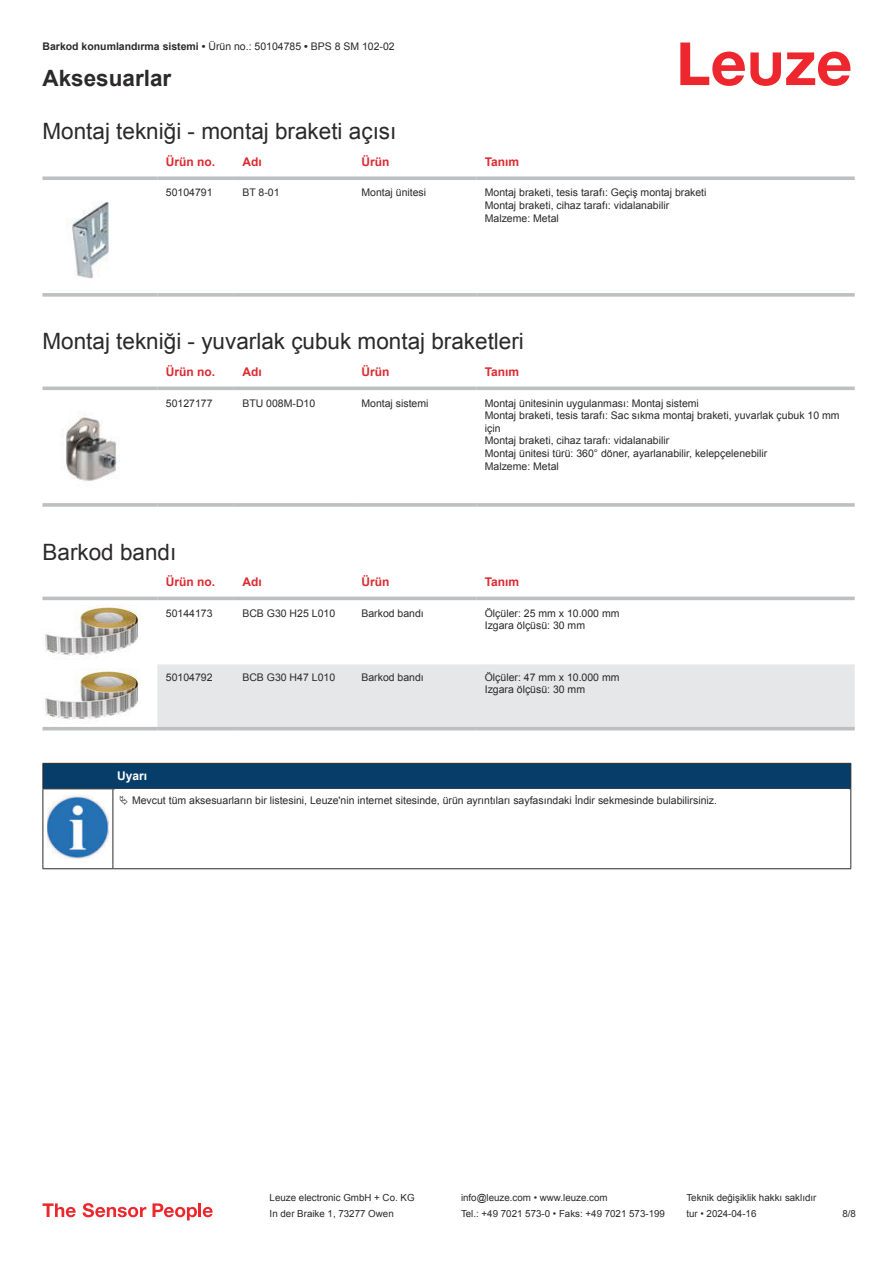
<style>
.page{position:relative;width:893px;height:1263px;background:#fff}
.page>*{position:absolute;margin:0;border:0;box-sizing:border-box;transform-origin:0 0}
.t1{font:22.5px "Arial";color:#2b292a}
.t2{font:700 22.5px "Arial";color:#2b292a}
.t3{font:700 12px "Arial";color:#db2a30}
.t4{font:700 12px "Arial";color:#fff}
.t5{font:10.5px/12.6px "Arial";color:#2b292a}
.t6{font:700 10.5px "Arial";color:#2b292a}
.t7{font:9.75px "Arial";color:#2b292a}
.s1{font-weight:400}
</style>
<div class="page">
<svg style="left:680px;top:43px;width:170px;height:43px"></svg>
<svg style="left:43px;top:176px;width:114px;height:4px"></svg>
<svg style="left:157px;top:176px;width:77px;height:4px"></svg>
<svg style="left:234px;top:176px;width:119px;height:4px"></svg>
<svg style="left:353px;top:176px;width:123px;height:4px"></svg>
<svg style="left:476px;top:176px;width:379px;height:4px;background:#c4c6c8"></svg>
<svg style="left:43px;top:293px;width:114px;height:4px"></svg>
<svg style="left:157px;top:293px;width:77px;height:4px"></svg>
<svg style="left:234px;top:293px;width:119px;height:4px"></svg>
<svg style="left:353px;top:293px;width:123px;height:4px"></svg>
<svg style="left:476px;top:293px;width:379px;height:4px;background:#c3c5c7"></svg>
<img style="left:71px;top:201px;width:38px;height:78px">
<svg style="left:43px;top:386px;width:114px;height:4px"></svg>
<svg style="left:157px;top:386px;width:77px;height:4px"></svg>
<svg style="left:234px;top:386px;width:119px;height:4px"></svg>
<svg style="left:353px;top:386px;width:123px;height:4px"></svg>
<svg style="left:476px;top:386px;width:379px;height:4px;background:#c5c7c9"></svg>
<svg style="left:43px;top:503px;width:114px;height:4px"></svg>
<hr style="left:157px;top:503px;width:77px;height:4px;background:#c6c7c9">
<svg style="left:234px;top:503px;width:119px;height:4px"></svg>
<svg style="left:353px;top:503px;width:123px;height:4px"></svg>
<hr style="left:476px;top:503px;width:379px;height:4px;background:#c6c7c9">
<img style="left:63px;top:412px;width:57px;height:69px">
<svg style="left:43px;top:596px;width:812px;height:135px"></svg>
<div style="left:157px;top:664px;width:698px;height:63px;background:#e6e7e9"></div>
<hr style="left:43px;top:597px;width:114px;height:3px;background:#bdbfc1">
<hr style="left:157px;top:597px;width:77px;height:3px;background:#bdbfc1">
<hr style="left:234px;top:597px;width:119px;height:3px;background:#bdbfc1">
<hr style="left:353px;top:597px;width:123px;height:3px;background:#bdbfc1">
<hr style="left:476px;top:597px;width:379px;height:3px;background:#bdbfc1">
<hr style="left:43px;top:727px;width:114px;height:3px;background:#bdbfc1">
<hr style="left:157px;top:727px;width:77px;height:3px;background:#bdbfc1">
<hr style="left:234px;top:727px;width:119px;height:3px;background:#bdbfc1">
<hr style="left:353px;top:727px;width:123px;height:3px;background:#bdbfc1">
<hr style="left:476px;top:727px;width:379px;height:3px;background:#bdbfc1">
<img style="left:43px;top:604px;width:97px;height:56px">
<img style="left:43px;top:669px;width:97px;height:55px">
<div style="left:43px;top:763px;width:808px;height:26px;background:#063d69"></div>
<hr style="left:113px;top:788px;width:738px;height:1px;background:#2b292a">
<hr style="left:43px;top:789px;width:1px;height:75px;background:#2b292a">
<hr style="left:113px;top:789px;width:1px;height:75px;background:#2b292a">
<hr style="left:850px;top:789px;width:1px;height:75px;background:#2b292a">
<hr style="left:43px;top:868px;width:70px;height:1px;background:#2b292a">
<hr style="left:113px;top:868px;width:738px;height:1px;background:#2b292a">
<img style="left:47px;top:795px;width:61px;height:63px">
<svg style="left:43px;top:1203px;width:33px;height:14px"></svg>
<svg style="left:83px;top:1203px;width:63px;height:14px"></svg>
<svg style="left:153px;top:1203px;width:44px;height:17px"></svg>
<hr style="left:198px;top:1203px;width:3px;height:14px;background:#ed272d">
<svg style="left:203px;top:1207px;width:10px;height:10px"></svg>
<p class="t6" style="left:43px;top:39px;width:354px">Barkod konumlandırma sistemi • <span class="s1">Ürün no.: 50104785</span> • <span class="s1">BPS 8 SM 102-02</span></p>
<h1 class="t2" style="left:43px;top:70px;width:130px">Aksesuarlar</h1>
<h1 class="t1" style="left:43px;top:116px;width:355px">Montaj tekniği - montaj braketi açısı</h1>
<p class="t3" style="left:166px;top:153px;width:51px">Ürün no.</p>
<p class="t3" style="left:242px;top:153px;width:21px">Adı</p>
<p class="t3" style="left:361px;top:153px;width:29px">Ürün</p>
<p class="t3" style="left:485px;top:153px;width:36px">Tanım</p>
<p class="t5" style="left:166px;top:186px;width:48px">50104791</p>
<p class="t5" style="left:242px;top:187px;width:39px">BT 8-01</p>
<p class="t5" style="left:361px;top:186px;width:66px">Montaj ünitesi</p>
<p class="t5" style="left:485px;top:186px;width:223px">Montaj braketi, tesis tarafı: Geçiş montaj braketi<br>Montaj braketi, cihaz tarafı: vidalanabilir<br>Malzeme: Metal</p>
<h1 class="t1" style="left:43px;top:326px;width:483px">Montaj tekniği - yuvarlak çubuk montaj braketleri</h1>
<p class="t3" style="left:166px;top:363px;width:51px">Ürün no.</p>
<p class="t3" style="left:242px;top:363px;width:21px">Adı</p>
<p class="t3" style="left:361px;top:363px;width:29px">Ürün</p>
<p class="t3" style="left:485px;top:363px;width:36px">Tanım</p>
<p class="t5" style="left:166px;top:397px;width:48px">50127177</p>
<p class="t5" style="left:242px;top:397px;width:74px">BTU 008M-D10</p>
<p class="t5" style="left:361px;top:396px;width:69px">Montaj sistemi</p>
<p class="t5" style="left:485px;top:396px;width:356px">Montaj ünitesinin uygulanması: Montaj sistemi<br>Montaj braketi, tesis tarafı: Sac sıkma montaj braketi, yuvarlak çubuk 10 mm için<br>Montaj braketi, cihaz tarafı: vidalanabilir<br>Montaj ünitesi türü: 360° döner, ayarlanabilir, kelepçelenebilir<br>Malzeme: Metal</p>
<h1 class="t1" style="left:43px;top:536px;width:135px">Barkod bandı</h1>
<p class="t3" style="left:166px;top:573px;width:51px">Ürün no.</p>
<p class="t3" style="left:242px;top:573px;width:21px">Adı</p>
<p class="t3" style="left:361px;top:573px;width:29px">Ürün</p>
<p class="t3" style="left:485px;top:573px;width:36px">Tanım</p>
<p class="t5" style="left:166px;top:608px;width:48px">50144173</p>
<p class="t5" style="left:242px;top:606px;width:94px">BCB G30 H25 L010</p>
<p class="t5" style="left:361px;top:606px;width:64px">Barkod bandı</p>
<p class="t5" style="left:485px;top:606px;width:136px">Ölçüler: 25 mm x 10.000 mm<br>Izgara ölçüsü: 30 mm</p>
<p class="t5" style="left:166px;top:671px;width:48px">50104792</p>
<p class="t5" style="left:242px;top:671px;width:94px">BCB G30 H47 L010</p>
<p class="t5" style="left:361px;top:671px;width:64px">Barkod bandı</p>
<p class="t5" style="left:485px;top:671px;width:136px">Ölçüler: 47 mm x 10.000 mm<br>Izgara ölçüsü: 30 mm</p>
<p class="t4" style="left:117px;top:768px;width:32px">Uyarı</p>
<p class="t5" style="left:132px;top:793px;width:586px">Mevcut tüm aksesuarların bir listesini, Leuze'nin internet sitesinde, ürün ayrıntıları sayfasındaki İndir sekmesinde bulabilirsiniz.</p>
<p class="t7" style="left:270px;top:1191px;width:146px">Leuze electronic GmbH + Co. KG</p>
<p class="t7" style="left:461px;top:1191px;width:148px">info@leuze.com • www.leuze.com</p>
<p class="t7" style="left:686px;top:1191px;width:132px">Teknik değişiklik hakkı saklıdır</p>
<p class="t7" style="left:270px;top:1207px;width:126px">In der Braike 1, 73277 Owen</p>
<p class="t7" style="left:461px;top:1207px;width:205px">Tel.: +49 7021 573-0 • Faks: +49 7021 573-199</p>
<p class="t7" style="left:686px;top:1207px;width:72px">tur • 2024-04-16</p>
<p class="t7" style="left:842px;top:1210px;width:15px">8 /8</p>
</div>
